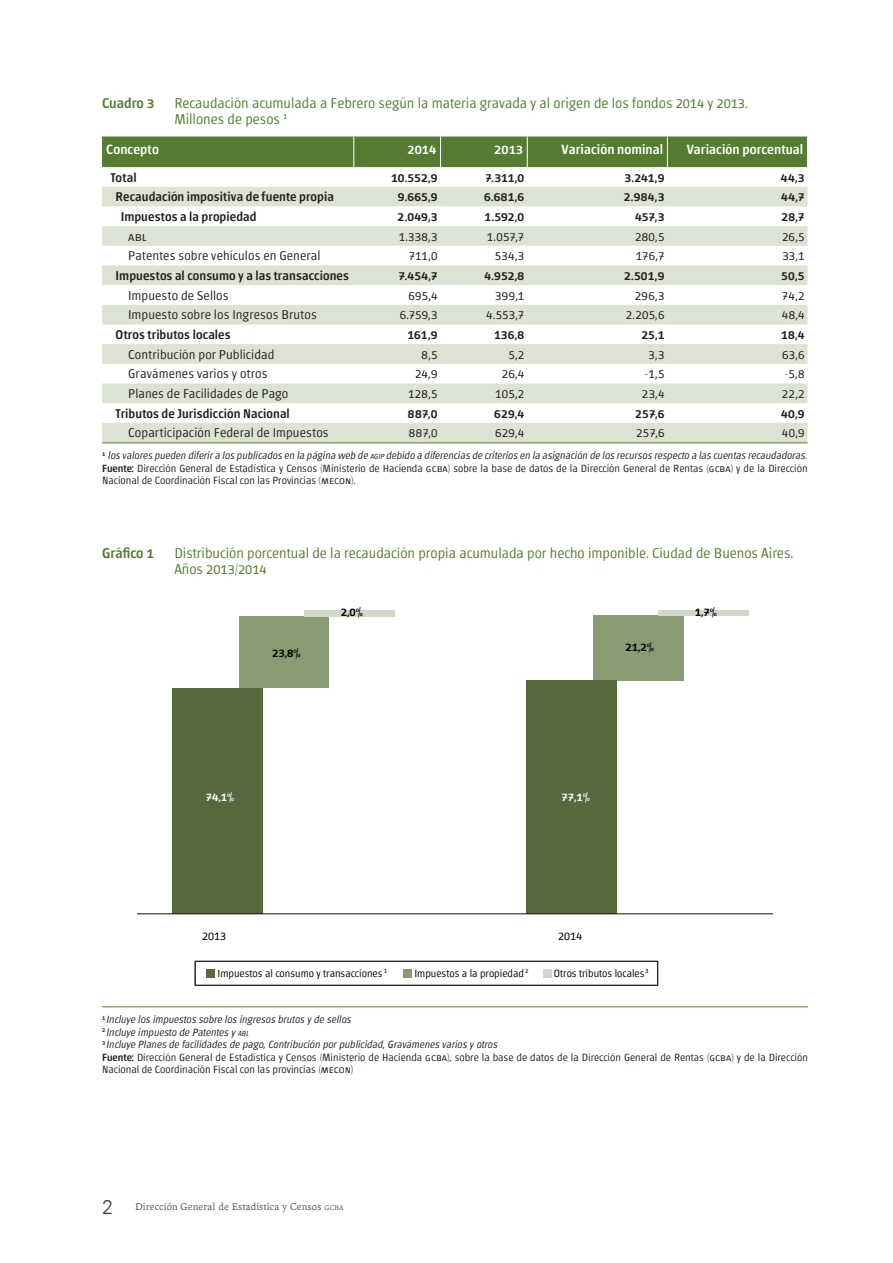
<style>
.page{position:relative;width:893px;height:1263px;background:#fff}
.page>*{position:absolute;margin:0;border:0;box-sizing:border-box;transform-origin:0 0}
.Titulos{font:300 14.25px/15.8px "Chaco";color:#557c32}
.Titulos-2{font:500 14.25px "Chaco";color:#557c32}
.Cabezal{font:500 13.5px "Chaco";letter-spacing:.005em;color:#fff}
.Variables_izquierda{font:300 12.75px "Chaco";letter-spacing:.015em;color:#231f20}
.Datos{font:300 12.75px "Chaco";letter-spacing:.02em;color:#231f20}
.Variables_izquierda-2{font:500 12.75px "Chaco";letter-spacing:.005em;color:#231f20}
.Datos-2{font:500 12.75px "Chaco";letter-spacing:.015em;color:#231f20}
.t1{font:500 12px "Chaco";color:#000}
.t2{font:500 12px "Chaco";color:#fff}
.t3{font:300 12px "Chaco";color:#000}
.Fuente{font:300 10.5px/12px "Chaco";color:#231f20}
.superindice{font:italic 300 10.5px "Chaco";color:#231f20}
.t4{font:300 10.5px "Chaco";color:#000}
.t5{font:10.5px "Andralis ND Os F";letter-spacing:.02em;color:#57585a}
.s1{font-size:7.35px}
.s2{font-weight:500}
.s3{font-style:inherit}
.s4{font-family:"Zurich BT";font-weight:300;font-size:19.5px;color:#3e3e3f}
</style>
<div class="page">
<svg style="left:102px;top:136px;width:705px;height:51px"></svg>
<div style="left:102px;top:137px;width:705px;height:30px;background:#557c32"></div>
<svg style="left:102px;top:187px;width:705px;height:255px;fill:#dde3d3"></svg>
<hr style="left:353px;top:137px;width:1px;height:30px;background:#fff">
<hr style="left:440px;top:137px;width:1px;height:30px;background:#fff">
<hr style="left:527px;top:137px;width:1px;height:30px;background:#fff">
<hr style="left:667px;top:137px;width:1px;height:30px;background:#fff">
<hr style="left:102px;top:442px;width:252px;height:1px;background:#557c32">
<hr style="left:354px;top:442px;width:87px;height:1px;background:#557c32">
<hr style="left:441px;top:442px;width:86px;height:1px;background:#557c32">
<hr style="left:527px;top:442px;width:140px;height:1px;background:#557c32">
<hr style="left:667px;top:442px;width:140px;height:1px;background:#557c32">
<hr style="left:102px;top:1006px;width:706px;height:1px;background:#557c32">
<div style="left:593px;top:615px;width:90px;height:65px;background:#889b72"></div>
<div style="left:658px;top:610px;width:91px;height:5px;background:#d1d8c9"></div>
<div style="left:527px;top:680px;width:90px;height:234px;background:#54693c"></div>
<div style="left:206px;top:969px;width:9px;height:8px;background:#54693c"></div>
<div style="left:403px;top:969px;width:9px;height:8px;background:#889b72"></div>
<div style="left:543px;top:969px;width:8px;height:8px;background:#d1d8c9"></div>
<div style="left:195px;top:961px;width:463px;height:25px;border:1px solid #231f20"></div>
<div style="left:173px;top:688px;width:90px;height:226px;background:#54693c"></div>
<div style="left:239px;top:616px;width:89px;height:72px;background:#889b72"></div>
<div style="left:304px;top:610px;width:91px;height:6px;background:#d1d8c9"></div>
<hr style="left:137px;top:913px;width:636px;height:1px;background:#121312">
<p class="Titulos-2" style="left:102px;top:97px;width:54px">Cuadro 3</p>
<p class="Titulos" style="left:174px;top:96px;width:575px">Recaudación acumulada a Febrero según la materia gravada y al origen de los fondos 2014 y 2013.<br>Millones de pesos <sup>1</sup></p>
<p class="Cabezal" style="left:106px;top:144px;width:54px">Concepto</p>
<p class="Cabezal" style="left:407px;top:144px;width:30px">2014</p>
<p class="Cabezal" style="left:494px;top:144px;width:30px">2013</p>
<p class="Cabezal" style="left:562px;top:144px;width:103px">Variación nominal</p>
<p class="Cabezal" style="left:687px;top:144px;width:118px">Variación porcentual</p>
<p class="Variables_izquierda-2" style="left:111px;top:171px;width:28px">Total</p>
<p class="Datos-2" style="left:391px;top:171px;width:48px">10.552,9</p>
<p class="Datos-2" style="left:485px;top:171px;width:41px">7.311,0</p>
<p class="Datos-2" style="left:625px;top:171px;width:41px">3.241,9</p>
<p class="Datos-2" style="left:781px;top:171px;width:25px">44,3</p>
<p class="Variables_izquierda-2" style="left:116px;top:191px;width:220px">Recaudación impositiva de fuente propia</p>
<p class="Datos-2" style="left:398px;top:191px;width:41px">9.665,9</p>
<p class="Datos-2" style="left:484px;top:191px;width:42px">6.681,6</p>
<p class="Datos-2" style="left:624px;top:191px;width:42px">2.984,3</p>
<p class="Datos-2" style="left:781px;top:191px;width:25px">44,7</p>
<p class="Variables_izquierda-2" style="left:121px;top:211px;width:137px">Impuestos a la propiedad</p>
<p class="Datos-2" style="left:398px;top:211px;width:41px">2.049,3</p>
<p class="Datos-2" style="left:485px;top:211px;width:41px">1.592,0</p>
<p class="Datos-2" style="left:635px;top:211px;width:31px">457,3</p>
<p class="Datos-2" style="left:781px;top:211px;width:25px">28,7</p>
<p class="Variables_izquierda" style="left:128px;top:230px;width:20px">abl</p>
<p class="Datos" style="left:399px;top:230px;width:40px">1.338,3</p>
<p class="Datos" style="left:487px;top:230px;width:39px">1.057,7</p>
<p class="Datos" style="left:635px;top:230px;width:31px">280,5</p>
<p class="Datos" style="left:782px;top:230px;width:24px">26,5</p>
<p class="Variables_izquierda" style="left:128px;top:250px;width:194px">Patentes sobre vehículos en General</p>
<p class="Datos" style="left:409px;top:250px;width:30px">711,0</p>
<p class="Datos" style="left:495px;top:250px;width:31px">534,3</p>
<p class="Datos" style="left:636px;top:250px;width:30px">176,7</p>
<p class="Datos" style="left:782px;top:250px;width:24px">33,1</p>
<p class="Variables_izquierda-2" style="left:116px;top:270px;width:235px">Impuestos al consumo y a las transacciones</p>
<p class="Datos-2" style="left:398px;top:270px;width:41px">7.454,7</p>
<p class="Datos-2" style="left:484px;top:270px;width:41px">4.952,8</p>
<p class="Datos-2" style="left:624px;top:270px;width:42px">2.501,9</p>
<p class="Datos-2" style="left:781px;top:270px;width:25px">50,5</p>
<p class="Variables_izquierda" style="left:128px;top:289px;width:102px">Impuesto de Sellos</p>
<p class="Datos" style="left:409px;top:289px;width:30px">695,4</p>
<p class="Datos" style="left:495px;top:289px;width:31px">399,1</p>
<p class="Datos" style="left:635px;top:289px;width:31px">296,3</p>
<p class="Datos" style="left:782px;top:289px;width:24px">74,2</p>
<p class="Variables_izquierda" style="left:128px;top:309px;width:190px">Impuesto sobre los Ingresos Brutos</p>
<p class="Datos" style="left:400px;top:309px;width:39px">6.759,3</p>
<p class="Datos" style="left:486px;top:309px;width:39px">4.553,7</p>
<p class="Datos" style="left:626px;top:309px;width:40px">2.205,6</p>
<p class="Datos" style="left:782px;top:309px;width:24px">48,4</p>
<p class="Variables_izquierda-2" style="left:116px;top:329px;width:116px">Otros tributos locales</p>
<p class="Datos-2" style="left:407px;top:329px;width:32px">161,9</p>
<p class="Datos-2" style="left:494px;top:329px;width:32px">136,8</p>
<p class="Datos-2" style="left:641px;top:329px;width:25px">25,1</p>
<p class="Datos-2" style="left:781px;top:329px;width:25px">18,4</p>
<p class="Variables_izquierda" style="left:128px;top:349px;width:148px">Contribución por Publicidad</p>
<p class="Datos" style="left:422px;top:349px;width:17px">8,5</p>
<p class="Datos" style="left:508px;top:349px;width:17px">5,2</p>
<p class="Datos" style="left:648px;top:349px;width:17px">3,3</p>
<p class="Datos" style="left:782px;top:349px;width:24px">63,6</p>
<p class="Variables_izquierda" style="left:128px;top:368px;width:141px">Gravámenes varios y otros</p>
<p class="Datos" style="left:415px;top:368px;width:24px">24,9</p>
<p class="Datos" style="left:502px;top:368px;width:24px">26,4</p>
<p class="Datos" style="left:645px;top:368px;width:21px">-1,5</p>
<p class="Datos" style="left:785px;top:368px;width:21px">-5,8</p>
<p class="Variables_izquierda" style="left:128px;top:388px;width:162px">Planes de Facilidades de Pago</p>
<p class="Datos" style="left:408px;top:388px;width:31px">128,5</p>
<p class="Datos" style="left:495px;top:388px;width:30px">105,2</p>
<p class="Datos" style="left:642px;top:388px;width:24px">23,4</p>
<p class="Datos" style="left:782px;top:388px;width:24px">22,2</p>
<p class="Variables_izquierda-2" style="left:116px;top:408px;width:176px">Tributos de Jurisdicción Nacional</p>
<p class="Datos-2" style="left:408px;top:408px;width:31px">887,0</p>
<p class="Datos-2" style="left:494px;top:408px;width:32px">629,4</p>
<p class="Datos-2" style="left:635px;top:408px;width:31px">257,6</p>
<p class="Datos-2" style="left:781px;top:408px;width:25px">40,9</p>
<p class="Variables_izquierda" style="left:128px;top:427px;width:202px">Coparticipación Federal de Impuestos</p>
<p class="Datos" style="left:409px;top:427px;width:30px">887,0</p>
<p class="Datos" style="left:495px;top:427px;width:31px">629,4</p>
<p class="Datos" style="left:636px;top:427px;width:30px">257,6</p>
<p class="Datos" style="left:782px;top:427px;width:24px">40,9</p>
<p class="superindice" style="left:102px;top:451px;width:707px"><sup>1</sup> los valores pueden diferir a los publicados en la página web de <span class="s1">agip</span> debido a diferencias de criterios en la asignación de los recursos respecto a las cuentas recaudadoras.</p>
<p class="Fuente" style="left:102px;top:463px;width:707px"><span class="s2">Fuente:</span> Dirección General de Estadística y Censos (Ministerio de Hacienda gcba) sobre la base de datos de la Dirección General de Rentas (gcba) y de la Dirección<br>Nacional de Coordinación Fiscal con las Provincias (mecon).</p>
<p class="Titulos-2" style="left:102px;top:547px;width:53px">Gráfico 1</p>
<p class="Titulos" style="left:174px;top:546px;width:620px">Distribución porcentual de la recaudación propia acumulada por hecho imponible. Ciudad de Buenos Aires.<br>Años 2013/2014</p>
<p class="t1" style="left:272px;top:648px;width:30px">23,8%</p>
<p class="t1" style="left:341px;top:607px;width:24px">2,0%</p>
<p class="t1" style="left:625px;top:641px;width:30px">21,2%</p>
<p class="t1" style="left:695px;top:606px;width:24px">1,7%</p>
<p class="t2" style="left:206px;top:792px;width:30px">74,1%</p>
<p class="t2" style="left:562px;top:792px;width:30px">77,1%</p>
<p class="t3" style="left:202px;top:931px;width:25px">2013</p>
<p class="t3" style="left:558px;top:931px;width:25px">2014</p>
<p class="t4" style="left:218px;top:969px;width:171px">Impuestos al consumo y transacciones <sup>1</sup></p>
<p class="t4" style="left:414px;top:969px;width:116px">Impuestos a la propiedad <sup>2</sup></p>
<p class="t4" style="left:554px;top:969px;width:96px">Otros tributos locales<sup>3</sup></p>
<p class="superindice" style="left:102px;top:1015px;width:251px"><sup>1</sup> Incluye los impuestos sobre los ingresos brutos y de sellos</p>
<p class="superindice" style="left:102px;top:1027px;width:149px"><sup>2</sup> Incluye impuesto de Patentes y <span class="s1">abl</span></p>
<p class="superindice" style="left:102px;top:1040px;width:397px"><sup>3</sup> <span class="s3">I</span>ncluye Planes de facilidades de pago, Contribución por publicidad, Gravámenes varios y otros</p>
<p class="Fuente" style="left:102px;top:1052px;width:707px"><span class="s2">Fuente:</span> Dirección General de Estadística y Censos (Ministerio de Hacienda gcba), sobre la base de datos de la Dirección General de Rentas (gcba) y de la Dirección<br>Nacional de Coordinación Fiscal con las provincias (mecon)</p>
<p class="t5" style="left:102px;top:1201px;width:243px"><span class="s4">2</span> Dirección General de Estadística y Censos <span class="s1">gcba</span></p>
</div>
